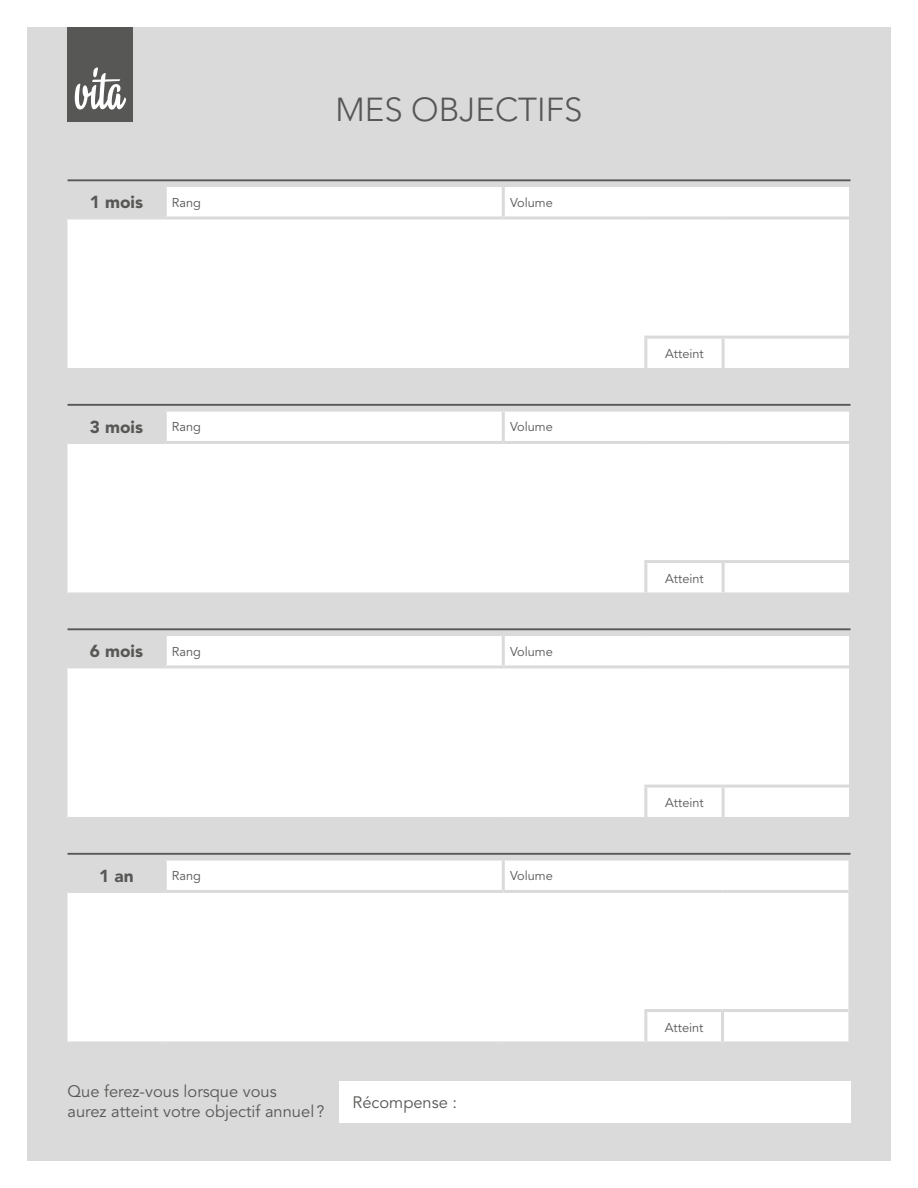
<style>
.page{position:relative;width:918px;height:1188px;background:#fff}
.page>*{position:absolute;margin:0;border:0;box-sizing:border-box;transform-origin:0 0}
.t1{font:300 33px "Avenir";color:#575756}
.t2{font:900 17.25px "Avenir";color:#575756}
.t3{font:16.5px/19.5px "Avenir";color:#575756}
.t4{font:12.75px "Avenir";color:#575756}
</style>
<div class="page">
<div style="left:27px;top:27px;width:864px;height:1134px;background:#dadada"></div>
<div style="left:68px;top:27px;width:65px;height:95px;background:#575756"></div>
<svg style="left:75px;top:67px;width:51px;height:43px"></svg>
<div style="left:67px;top:187px;width:782px;height:181px;background:#fff"></div>
<hr style="left:67px;top:216px;width:98px;height:3px;background:#dadada">
<hr style="left:502px;top:187px;width:3px;height:29px;background:#dadada">
<hr style="left:164px;top:187px;width:3px;height:29px;background:#dadada">
<hr style="left:165px;top:216px;width:338px;height:3px;background:#dadada">
<hr style="left:503px;top:216px;width:143px;height:3px;background:#dadada">
<hr style="left:646px;top:216px;width:77px;height:3px;background:#dadada">
<hr style="left:723px;top:216px;width:126px;height:3px;background:#dadada">
<hr style="left:644px;top:336px;width:79px;height:3px;background:#dadada">
<hr style="left:644px;top:339px;width:3px;height:29px;background:#dadada">
<hr style="left:723px;top:336px;width:126px;height:3px;background:#dadada">
<hr style="left:722px;top:339px;width:3px;height:29px;background:#dadada">
<hr style="left:68px;top:179px;width:783px;height:2px;background:#575756">
<div style="left:67px;top:861px;width:781px;height:180px;background:#fff"></div>
<hr style="left:503px;top:890px;width:143px;height:3px;background:#dadada">
<hr style="left:646px;top:890px;width:77px;height:3px;background:#dadada">
<hr style="left:723px;top:890px;width:125px;height:3px;background:#dadada">
<hr style="left:502px;top:861px;width:3px;height:29px;background:#dadada">
<hr style="left:165px;top:890px;width:338px;height:3px;background:#dadada">
<hr style="left:164px;top:861px;width:3px;height:29px;background:#dadada">
<hr style="left:67px;top:890px;width:98px;height:3px;background:#dadada">
<hr style="left:723px;top:1009px;width:125px;height:3px;background:#dadada">
<hr style="left:644px;top:1009px;width:79px;height:3px;background:#dadada">
<hr style="left:644px;top:1012px;width:3px;height:29px;background:#dadada">
<hr style="left:721px;top:1012px;width:3px;height:29px;background:#dadada">
<hr style="left:68px;top:853px;width:783px;height:2px;background:#575756">
<div style="left:67px;top:636px;width:782px;height:181px;background:#fff"></div>
<hr style="left:67px;top:665px;width:98px;height:3px;background:#dadada">
<hr style="left:503px;top:665px;width:143px;height:3px;background:#dadada">
<hr style="left:646px;top:665px;width:77px;height:3px;background:#dadada">
<hr style="left:723px;top:665px;width:126px;height:3px;background:#dadada">
<hr style="left:723px;top:785px;width:126px;height:3px;background:#dadada">
<hr style="left:644px;top:785px;width:79px;height:3px;background:#dadada">
<hr style="left:644px;top:788px;width:3px;height:29px;background:#dadada">
<hr style="left:722px;top:788px;width:3px;height:29px;background:#dadada">
<hr style="left:164px;top:636px;width:3px;height:29px;background:#dadada">
<hr style="left:502px;top:636px;width:3px;height:29px;background:#dadada">
<hr style="left:165px;top:665px;width:338px;height:3px;background:#dadada">
<hr style="left:68px;top:628px;width:783px;height:2px;background:#575756">
<div style="left:67px;top:412px;width:782px;height:180px;background:#fff"></div>
<hr style="left:502px;top:412px;width:3px;height:29px;background:#dadada">
<hr style="left:644px;top:563px;width:3px;height:29px;background:#dadada">
<hr style="left:67px;top:441px;width:98px;height:3px;background:#dadada">
<hr style="left:164px;top:412px;width:3px;height:29px;background:#dadada">
<hr style="left:165px;top:441px;width:338px;height:3px;background:#dadada">
<hr style="left:503px;top:441px;width:143px;height:3px;background:#dadada">
<hr style="left:646px;top:441px;width:77px;height:3px;background:#dadada">
<hr style="left:723px;top:441px;width:126px;height:3px;background:#dadada">
<hr style="left:644px;top:560px;width:79px;height:3px;background:#dadada">
<hr style="left:723px;top:560px;width:126px;height:3px;background:#dadada">
<hr style="left:722px;top:563px;width:3px;height:29px;background:#dadada">
<hr style="left:68px;top:404px;width:783px;height:2px;background:#575756">
<div style="left:339px;top:1082px;width:512px;height:41px;background:#fff"></div>
<h1 class="t1" style="left:335px;top:90px;width:249px">MES OBJECTIFS</h1>
<h2 class="t2" style="left:90px;top:192px;width:55px">1 mois</h2>
<p class="t4" style="left:172px;top:195px;width:31px">Rang</p>
<p class="t4" style="left:510px;top:195px;width:44px">Volume</p>
<h2 class="t2" style="left:90px;top:416px;width:55px">3 mois</h2>
<p class="t4" style="left:172px;top:419px;width:31px">Rang</p>
<p class="t4" style="left:510px;top:419px;width:44px">Volume</p>
<h2 class="t2" style="left:90px;top:641px;width:55px">6 mois</h2>
<p class="t4" style="left:172px;top:644px;width:31px">Rang</p>
<p class="t4" style="left:510px;top:644px;width:44px">Volume</p>
<h2 class="t2" style="left:99px;top:865px;width:36px">1 an</h2>
<p class="t4" style="left:172px;top:868px;width:31px">Rang</p>
<p class="t4" style="left:510px;top:868px;width:44px">Volume</p>
<p class="t3" style="left:67px;top:1082px;width:258px">Que ferez-vous lorsque vous<br>aurez atteint votre objectif annuel ?</p>
<p class="t3" style="left:353px;top:1093px;width:106px">Récompense :</p>
<p class="t4" style="left:665px;top:346px;width:40px">Atteint</p>
<p class="t4" style="left:665px;top:571px;width:40px">Atteint</p>
<p class="t4" style="left:665px;top:795px;width:40px">Atteint</p>
<p class="t4" style="left:665px;top:1020px;width:40px">Atteint</p>
</div>
